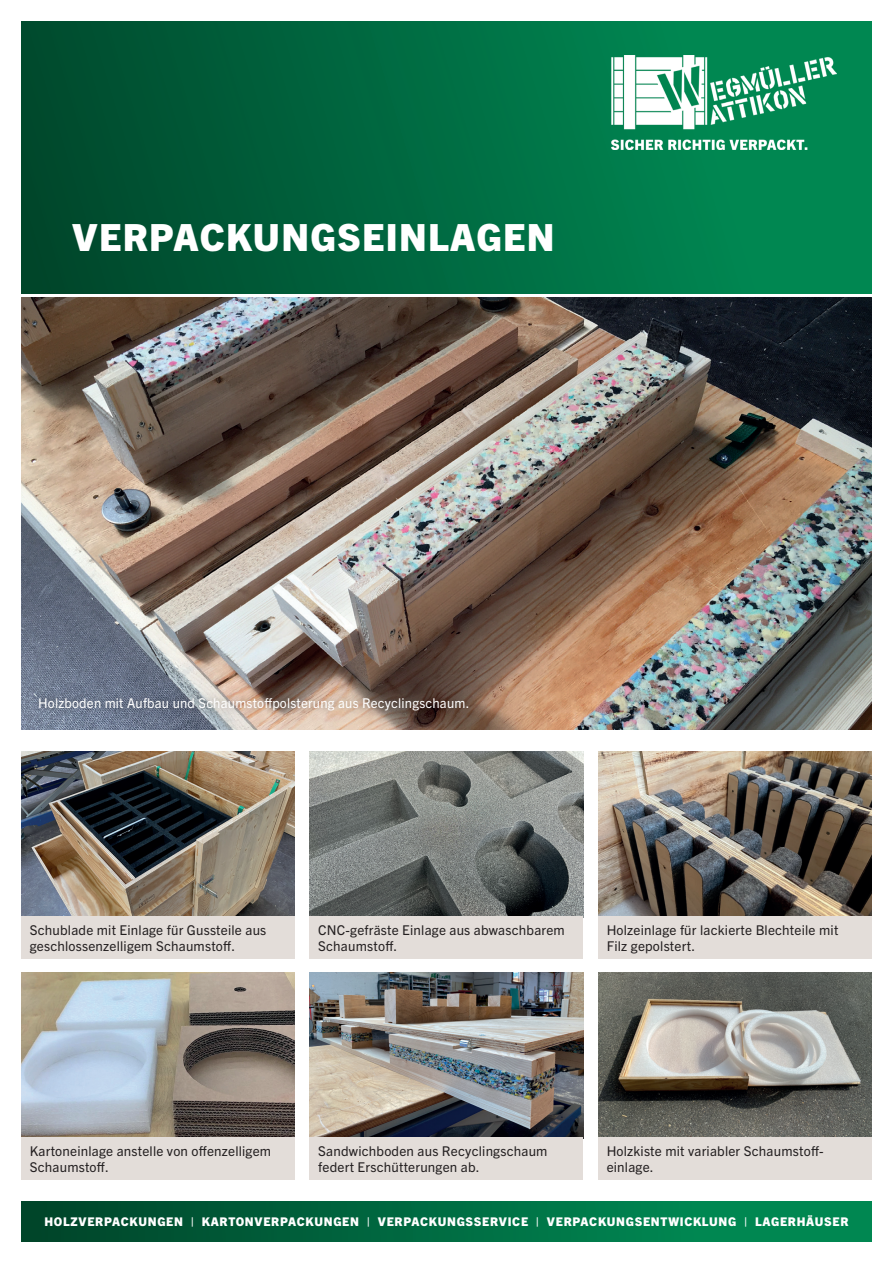
<style>
.page{position:relative;width:893px;height:1263px;background:#fff}
.page>*{position:absolute;margin:0;border:0;box-sizing:border-box;transform-origin:0 0}
.t1{font:800 37.5px "Trade Gothic Next LT Pro";letter-spacing:.035em;color:#fff}
.t2{font:13.5px/16.5px "Trade Gothic Next LT Pro";letter-spacing:.015em;color:#231f20}
.t3{font:13.5px "Trade Gothic Next LT Pro";letter-spacing:.015em;color:#fff}
.t4{font:800 12px "Trade Gothic Next LT Pro";letter-spacing:.06em;color:#fff}
</style>
<div class="page">
<div style="left:21px;top:1201px;width:851px;height:41px;background:linear-gradient(to right,#00462b,#009258)"></div>
<div style="left:21px;top:21px;width:851px;height:272px;background:linear-gradient(to right,#00482d,#009057)"></div>
<img style="left:611px;top:56px;width:225px;height:94px">
<img style="left:21px;top:751px;width:274px;height:165px">
<img style="left:598px;top:751px;width:274px;height:165px">
<img style="left:598px;top:972px;width:274px;height:165px">
<img style="left:310px;top:751px;width:273px;height:165px">
<img style="left:310px;top:972px;width:273px;height:165px">
<img style="left:21px;top:972px;width:274px;height:165px">
<div style="left:21px;top:916px;width:274px;height:43px;background:#e3ddd9"></div>
<div style="left:598px;top:916px;width:274px;height:43px;background:#e3ddd9"></div>
<div style="left:598px;top:1137px;width:274px;height:43px;background:#e3ddd9"></div>
<div style="left:310px;top:916px;width:273px;height:43px;background:#e3ddd9"></div>
<div style="left:310px;top:1137px;width:273px;height:43px;background:#e3ddd9"></div>
<div style="left:21px;top:1137px;width:274px;height:43px;background:#e3ddd9"></div>
<img style="left:21px;top:298px;width:851px;height:432px">
<div style="left:30px;top:689px;width:447px;height:30px;background:#231f20;opacity:.5"></div>
<h1 class="t1" style="left:72px;top:211px;width:484px">VERPACKUNGSEINLAGEN</h1>
<p class="t3" style="left:38px;top:693px;width:433px">Holzboden mit Aufbau und Schaumstoffpolsterung aus Recyclingschaum.</p>
<p class="t2" style="left:30px;top:921px;width:238px">Schublade mit Einlage für Gussteile aus geschlossenzelligem Schaumstoff.</p>
<p class="t2" style="left:607px;top:921px;width:233px">Holzeinlage für lackierte Blechteile mit<br>Filz gepolstert.</p>
<p class="t2" style="left:318px;top:921px;width:248px">CNC-gefräste Einlage aus abwaschbarem<br>Schaumstoff.</p>
<p class="t2" style="left:30px;top:1142px;width:243px">Kartoneinlage anstelle von offenzelligem<br>Schaumstoff.</p>
<p class="t2" style="left:318px;top:1142px;width:231px">Sandwichboden aus Recyclingschaum federt Erschütterungen ab.</p>
<p class="t2" style="left:607px;top:1142px;width:218px">Holzkiste mit variabler Schaumstoff&shy;einlage.</p>
<p class="t4" style="left:44px;top:1213px;width:806px">HOLZVERPACKUNGEN | KARTONVERPACKUNGEN | VERPACKUNGSSERVICE | VERPACKUNGSENTWICKLUNG | LAGERHÄUSER</p>
</div>
